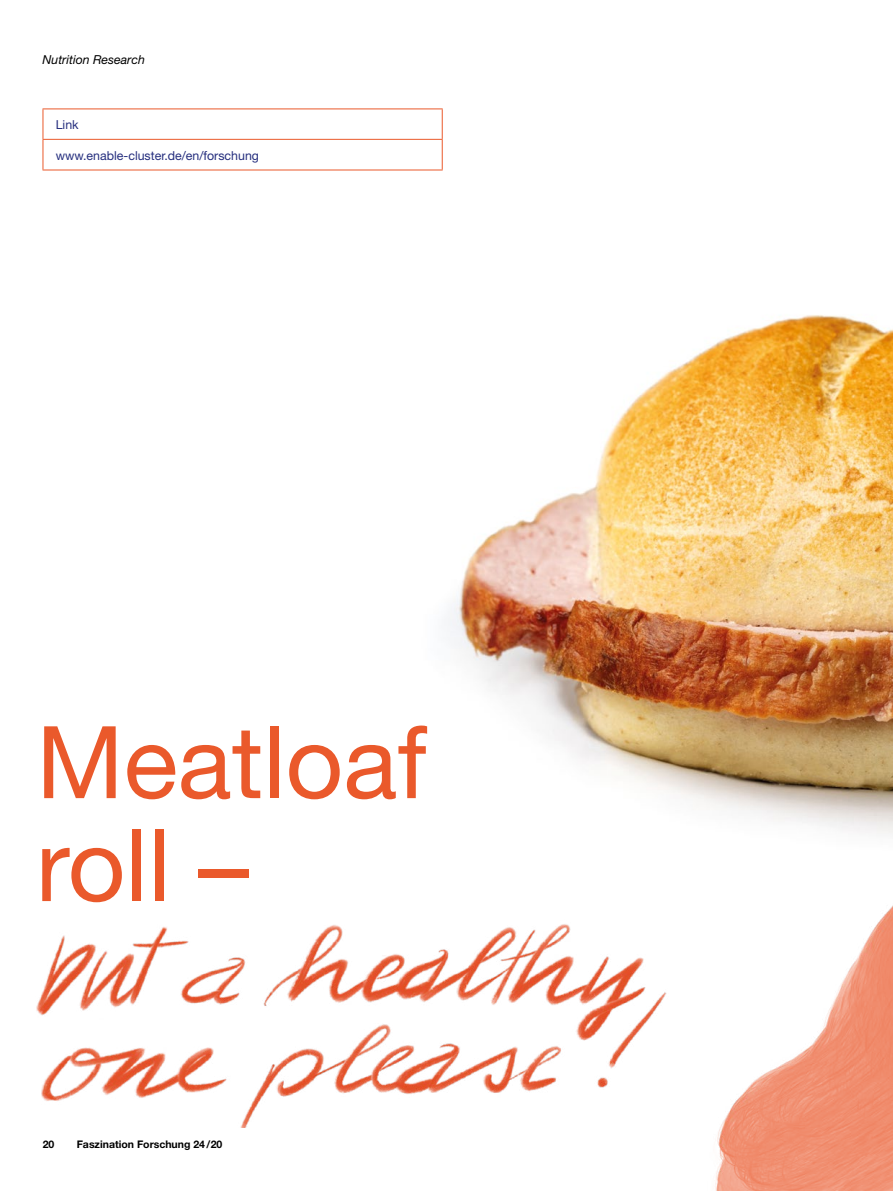
<style>
.page{position:relative;width:893px;height:1191px;background:#fff}
.page>*{position:absolute;margin:0;border:0;box-sizing:border-box;transform-origin:0 0}
._68_Überschrift_H1{font:100.5px/102.9px "Helvetica Neue LT Std";color:#ea592b}
.BU_Blocksatz{font:12.3px "Helvetica Neue LT Std";color:#252e7e}
.t1{font:italic 12.3px "Helvetica Neue LT Std";color:#000}
.t2{font:700 10.5px "Helvetica Neue LT Std";color:#000}
</style>
<div class="page">
<img style="left:42px;top:108px;width:851px;height:1083px">
<img style="left:291px;top:224px;width:602px;height:729px">
<img style="left:36px;top:885px;width:693px;height:242px">
<hr style="left:43px;top:108px;width:400px;height:1px;background:#ea592b">
<hr style="left:43px;top:109px;width:1px;height:30px;background:#ea592b">
<hr style="left:442px;top:109px;width:1px;height:30px;background:#ea592b">
<hr style="left:43px;top:139px;width:400px;height:1px;background:#ea592b">
<svg style="left:43px;top:140px;width:1px;height:29px"></svg>
<svg style="left:442px;top:140px;width:1px;height:29px"></svg>
<hr style="left:43px;top:169px;width:400px;height:1px;background:#ea592b">
<p class="t1" style="left:43px;top:52px;width:104px">Nutrition Research</p>
<p class="BU_Blocksatz" style="left:56px;top:117px;width:24px">Link</p>
<p class="BU_Blocksatz" style="left:56px;top:148px;width:205px">www.enable-cluster.de/en/forschung</p>
<p class="_68_Überschrift_H1" style="left:36px;top:709px;width:392px">Meatloaf roll –</p>
<p class="t2" style="left:43px;top:1137px;width:13px">20</p>
<p class="t2" style="left:77px;top:1137px;width:147px">Faszination Forschung 24/20</p>
</div>
